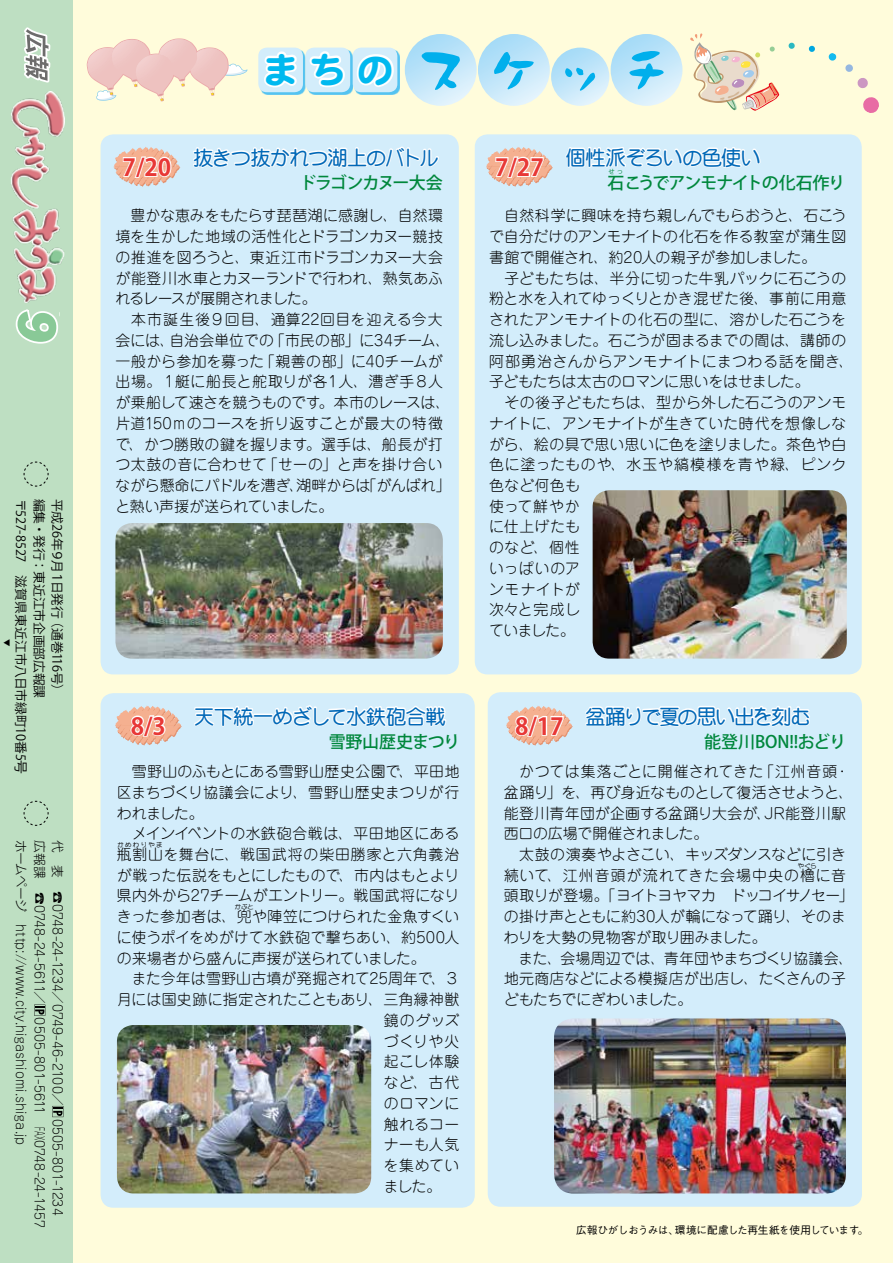
<style>
.page{position:relative;width:893px;height:1263px;background:#fffcdb}
.page>*{position:absolute;margin:0;border:0;box-sizing:border-box;transform-origin:0 0}
.t1{font:51px "DF Craft Sumi Std W9";color:#00afec}
.t2{font:700 23.4px "Koz Go Pro";color:#e83836}
.t3{font:20.25px "DF Maru Gothic Std W7";letter-spacing:-.03em;color:#0068b7}
.t4{font:20.25px "DF Maru Gothic Std W7";letter-spacing:-.055em;color:#0068b7}
.t5{font:20.25px "DF Maru Gothic Std W7";letter-spacing:-.085em;color:#0068b7}
.t6{font:20.25px "DF Maru Gothic Std W7";letter-spacing:-.035em;color:#0068b7}
.t7{font:500 16.95px "Koz Go Pro";letter-spacing:-.05em;color:#00873c}
.t8{font:500 16.95px "Koz Go Pro";letter-spacing:-.005em;color:#00873c}
.t9{font:500 16.95px "Koz Go Pro";letter-spacing:-.02em;color:#00873c}
.t10{font:300 14.85px/20.7px "Jun 101 Pro";letter-spacing:.005em;color:#000}
.t11{font:300 12.75px/18.3px "Jun 101 Pro";color:#000}
.t12{font:12.75px "Koz Go Pro";letter-spacing:-.005em;color:#000}
.t13{font:12.75px "Koz Go Pro";letter-spacing:-.04em;color:#000}
.t14{font:500 10.65px "Gothic BBB Pro";letter-spacing:-.04em;color:#000}
.t15{font:7.5px "Koz Go Pro";color:#000}
.t16{font:6.45px "DF Maru Gothic Std W5";letter-spacing:.205em;color:#000}
.t17{font:500 6.45px "Koz Go Pro";color:#00873c}
.s1{font-size:13.8px}
.s2{font-family:"DF Maru Gothic Std W9";font-size:38.25px;color:#00b9ef}
</style>
<div class="page">
<div style="left:0;top:0;width:73px;height:1263px;background:#bedfc2"></div>
<svg style="left:24px;top:462px;width:25px;height:25px"></svg>
<svg style="left:24px;top:801px;width:25px;height:25px"></svg>
<svg style="left:24px;top:27px;width:26px;height:56px"></svg>
<img style="left:11px;top:92px;width:53px;height:211px">
<svg style="left:87px;top:38px;width:160px;height:63px"></svg>
<svg style="left:261px;top:49px;width:45px;height:46px"></svg>
<div style="left:258px;top:48px;width:45px;height:44px;background:#d3edfb;border-radius:9px"></div>
<svg style="left:261px;top:49px;width:36px;height:42px"></svg>
<svg style="left:307px;top:49px;width:46px;height:46px"></svg>
<div style="left:306px;top:48px;width:44px;height:44px;background:#d3edfb;border-radius:9px"></div>
<svg style="left:308px;top:49px;width:39px;height:39px"></svg>
<svg style="left:354px;top:49px;width:46px;height:46px"></svg>
<div style="left:353px;top:48px;width:44px;height:44px;background:#d3edfb;border-radius:9px"></div>
<svg style="left:354px;top:51px;width:42px;height:40px"></svg>
<svg style="left:405px;top:34px;width:72px;height:72px;background:#c2e6f9"></svg>
<svg style="left:478px;top:34px;width:72px;height:72px;background:#c2e6f9"></svg>
<svg style="left:551px;top:48px;width:58px;height:58px;background:#c2e6f9"></svg>
<svg style="left:611px;top:34px;width:71px;height:72px;background:#c2e6f9"></svg>
<svg style="left:863px;top:97px;width:16px;height:16px"></svg>
<svg style="left:845px;top:64px;width:23px;height:25px"></svg>
<svg style="left:828px;top:53px;width:9px;height:8px"></svg>
<svg style="left:808px;top:45px;width:7px;height:7px"></svg>
<svg style="left:788px;top:42px;width:7px;height:7px"></svg>
<svg style="left:690px;top:33px;width:89px;height:78px"></svg>
<svg style="left:52px;top:1106px;width:11px;height:11px"></svg>
<svg style="left:34px;top:1004px;width:11px;height:12px"></svg>
<div style="left:488px;top:692px;width:374px;height:515px;background:#d3edfb;border-radius:13px"></div>
<svg style="left:506px;top:706px;width:67px;height:40px"></svg>
<svg style="left:585px;top:706px;width:225px;height:21px"></svg>
<div style="left:101px;top:693px;width:374px;height:515px;background:#d3edfb;border-radius:13px"></div>
<svg style="left:115px;top:705px;width:67px;height:41px"></svg>
<svg style="left:194px;top:706px;width:62px;height:21px"></svg>
<div style="left:253px;top:713px;width:20px;height:4px;border:2px solid #fff"></div>
<svg style="left:271px;top:674px;width:176px;height:53px"></svg>
<svg style="left:15px;top:309px;width:45px;height:35px"></svg>
<div style="left:475px;top:134px;width:387px;height:540px;background:#d3edfb;border-radius:13px"></div>
<svg style="left:486px;top:147px;width:67px;height:40px"></svg>
<svg style="left:564px;top:134px;width:198px;height:34px"></svg>
<img style="left:593px;top:490px;width:254px;height:169px">
<div style="left:101px;top:134px;width:358px;height:540px;background:#d3edfb;border-radius:13px"></div>
<svg style="left:114px;top:147px;width:66px;height:40px"></svg>
<svg style="left:192px;top:134px;width:248px;height:34px"></svg>
<img style="left:115px;top:523px;width:328px;height:136px">
<img style="left:117px;top:1025px;width:254px;height:168px">
<img style="left:554px;top:1018px;width:292px;height:175px">
<p class="t12" style="left:29px;top:499px;width:277px;rotate:90deg">〒527-8527　滋賀県東近江市八日市緑町10番5<span class="s1">号</span></p>
<p class="t12" style="left:47px;top:499px;width:201px;rotate:90deg">編集・発行：東近江市企画部広報課</p>
<p class="t13" style="left:65px;top:499px;width:199px;rotate:90deg">平成26年９月１日発行（通巻116号）</p>
<p class="t15" style="left:12px;top:639px;width:9px;rotate:90deg">▼</p>
<p class="t11" style="left:68px;top:840px;width:389px;rotate:90deg">代　表　☎0748-24-1234／0749-46-2100／ 0505-801-1234広報課　☎0748-24-5611／ 0505-801-5611　FAX0748-24-1457ホームページ　http://www.city.higashiomi.shiga.jp</p>
<h1 class="t1" style="left:261px;top:43px;width:412px"><span class="s2">まちの</span>スケッチ</h1>
<h3 class="t4" style="left:193px;top:146px;width:248px">抜きつ抜かれつ湖上のバトル</h3>
<p class="t7" style="left:299px;top:172px;width:145px">ドラゴンカヌー大会</p>
<p class="t10" style="left:115px;top:204px;width:336px">　豊かな恵みをもたらす琵琶湖に感謝し、自然環境を生かした地域の活性化とドラゴンカヌー競技の推進を図ろうと、東近江市ドラゴンカヌー大会が能登川水車とカヌーランドで行われ、熱気あふれるレースが展開されました。<br>　本市誕生後９回目、通算22回目を迎える今大会には、自治会単位での「市民の部」に34チーム、一般から参加を募った「親善の部」に40チームが出場。１艇に船長と舵取りが各１人、漕ぎ手８人が乗船して速さを競うものです。本市のレースは、片道150ｍのコースを折り返すことが最大の特徴で、かつ勝敗の鍵を握ります。選手は、船長が打つ太鼓の音に合わせて「せーの」と声を掛け合いながら懸命にパドルを漕ぎ、湖畔からは「がんばれ」と熱い声援が送られていました。</p>
<h2 class="t2" style="left:123px;top:152px;width:50px">7/20</h2>
<h3 class="t3" style="left:194px;top:705px;width:253px">天下統一めざして水鉄砲合戦</h3>
<p class="t9" style="left:329px;top:731px;width:133px">雪野山歴史まつり</p>
<p class="t10" style="left:117px;top:759px;width:344px">　雪野山のふもとにある雪野山歴史公園で、平田地区まちづくり協議会により、雪野山歴史まつりが行われました。<br>　メインイベントの水鉄砲合戦は、平田地区にある瓶割山を舞台に、戦国武将の柴田勝家と六角義治</p>
<h2 class="t2" style="left:131px;top:711px;width:37px">8/3</h2>
<p class="t16" style="left:118px;top:841px;width:46px">かめわりやま</p>
<p class="t10" style="left:117px;top:863px;width:344px;text-align:justify">が戦った伝説をもとにしたもので、市内はもとより県内外から27チームがエントリー。戦国武将になりきった参加者は、兜や陣笠につけられた金魚すくい</p>
<p class="t16" style="left:235px;top:903px;width:21px">かぶと</p>
<p class="t10" style="left:117px;top:925px;width:344px">に使うポイをめがけて水鉄砲で撃ちあい、約500人</p>
<p class="t10" style="left:117px;top:946px;width:310px">の来場者から盛んに声援が送られていました。</p>
<p class="t10" style="left:117px;top:967px;width:344px">　また今年は雪野山古墳が発掘されて25周年で、３</p>
<p class="t10" style="left:117px;top:987px;width:344px">月には国史跡に指定されたこともあり、三角縁神獣</p>
<p class="t10" style="left:384px;top:1008px;width:77px">鏡のグッズ</p>
<p class="t10" style="left:384px;top:1029px;width:77px">づくりや火</p>
<p class="t10" style="left:384px;top:1049px;width:77px">起こし体験</p>
<p class="t10" style="left:384px;top:1070px;width:77px">など、古代</p>
<p class="t10" style="left:384px;top:1091px;width:77px">のロマンに</p>
<p class="t10" style="left:384px;top:1112px;width:77px">触れるコー</p>
<p class="t10" style="left:384px;top:1132px;width:77px">ナーも人気</p>
<p class="t10" style="left:384px;top:1153px;width:77px">を集めてい</p>
<p class="t10" style="left:384px;top:1174px;width:59px">ました。</p>
<h3 class="t6" style="left:566px;top:146px;width:197px">個性派ぞろいの色使い</h3>
<p class="t7" style="left:607px;top:172px;width:239px">石こうでアンモナイトの化石作り</p>
<h2 class="t2" style="left:495px;top:152px;width:50px">7/27</h2>
<p class="t17" style="left:608px;top:167px;width:16px">せっ</p>
<p class="t10" style="left:489px;top:204px;width:366px">　自然科学に興味を持ち親しんでもらおうと、石こうで自分だけのアンモナイトの化石を作る教室が蒲生図書館で開催され、約20人の親子が参加しました。<br>　子どもたちは、半分に切った牛乳パックに石こうの粉と水を入れてゆっくりとかき混ぜた後、事前に用意されたアンモナイトの化石の型に、溶かした石こうを流し込みました。石こうが固まるまでの間は、講師の阿部勇治さんからアンモナイトにまつわる話を聞き、子どもたちは太古のロマンに思いをはせました。<br>　その後子どもたちは、型から外した石こうのアンモナイトに、アンモナイトが生きていた時代を想像しながら、絵の具で思い思いに色を塗りました。茶色や白色に塗ったものや、水玉や縞模様を青や緑、ピンク色など何色も<br>使って鮮やか<br>に仕上げたも<br>のなど、個性<br>いっぱいのア<br>ンモナイトが<br>次々と完成し<br>ていました。</p>
<h3 class="t5" style="left:585px;top:705px;width:227px">盆踊りで夏の思い出を刻む</h3>
<p class="t8" style="left:704px;top:731px;width:143px">能登川BON!!おどり</p>
<p class="t10" style="left:504px;top:759px;width:351px">　かつては集落ごとに開催されてきた「江州音頭・盆踊り」を、再び身近なものとして復活させようと、能登川青年団が企画する盆踊り大会が、JR能登川駅西口の広場で開催されました。<br>　太鼓の演奏やよさこい、キッズダンスなどに引き続いて、江州音頭が流れてきた会場中央の櫓に音</p>
<h2 class="t2" style="left:515px;top:711px;width:50px">8/17</h2>
<p class="t16" style="left:798px;top:862px;width:21px">やぐら</p>
<p class="t10" style="left:504px;top:884px;width:351px">頭取りが登場。「ヨイトヨヤマカ　ドッコイサノセー」の掛け声とともに約30人が輪になって踊り、そのまわりを大勢の見物客が取り囲みました。<br>　また、会場周辺では、青年団やまちづくり協議会、地元商店などによる模擬店が出店し、たくさんの子どもたちでにぎわいました。</p>
<p class="t14" style="left:576px;top:1221px;width:294px">広報ひがしおうみは、環境に配慮した再生紙を使用しています。</p>
</div>
